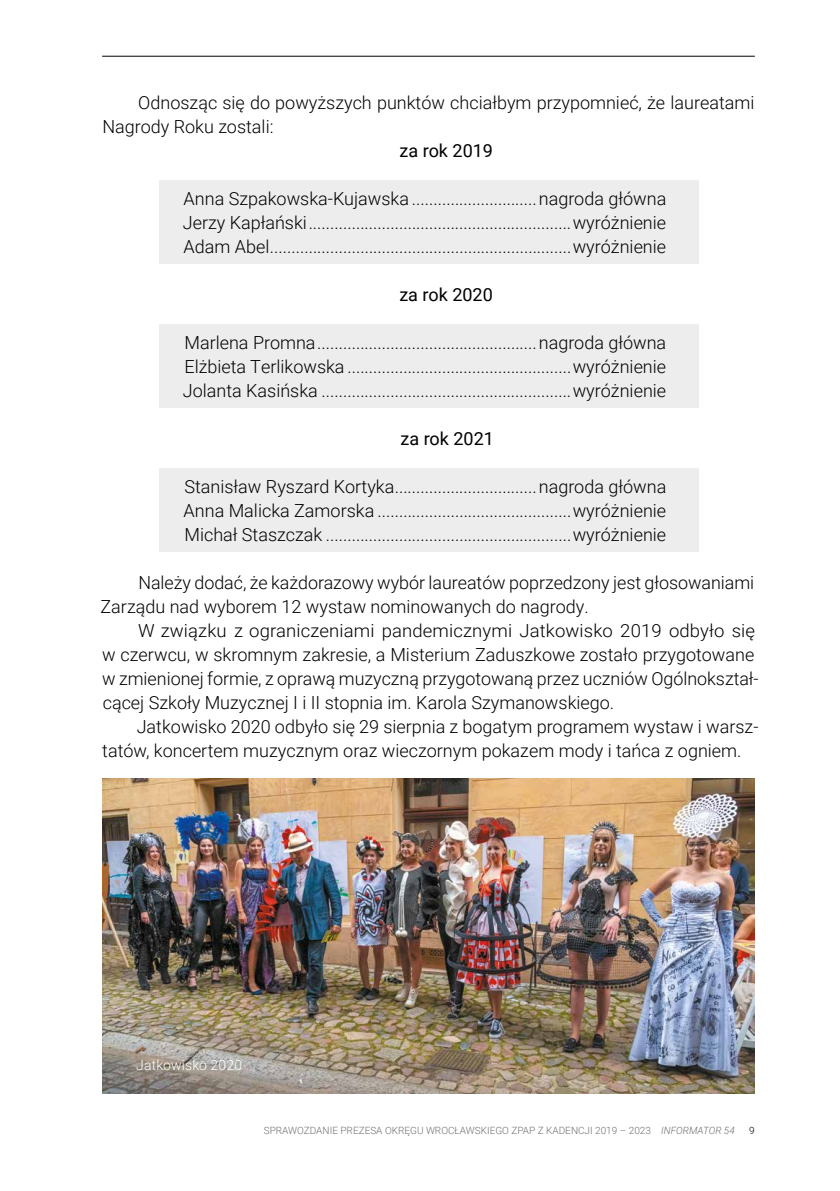
<style>
.page{position:relative;width:840px;height:1191px;background:#fff}
.page>*{position:absolute;margin:0;border:0;box-sizing:border-box;transform-origin:0 0}
.t1{font:300 18px/24px "Roboto";color:#000}
.t2{font:18px "Roboto";color:#000}
.t3{font:300 14px "Roboto";letter-spacing:.01em;color:#fff}
.t4{font:300 10px "Roboto";color:#706f6f}
.t5{font:300 10px "Roboto";color:#000}
.s1{font-style:italic}
</style>
<div class="page">
<div style="left:159px;top:181px;width:538px;height:35px;background:#ededed"></div>
<div style="left:159px;top:205px;width:538px;height:35px;background:#ededed"></div>
<div style="left:159px;top:229px;width:538px;height:35px;background:#ededed"></div>
<div style="left:159px;top:325px;width:538px;height:35px;background:#ededed"></div>
<div style="left:159px;top:349px;width:538px;height:35px;background:#ededed"></div>
<div style="left:159px;top:373px;width:538px;height:35px;background:#ededed"></div>
<div style="left:159px;top:469px;width:538px;height:35px;background:#ededed"></div>
<div style="left:159px;top:493px;width:538px;height:35px;background:#ededed"></div>
<div style="left:159px;top:517px;width:538px;height:35px;background:#ededed"></div>
<img style="left:102px;top:778px;width:652px;height:315px">
<hr style="left:102px;top:56px;width:652px;height:1px;background:#000">
<p class="t1" style="left:102px;top:90px;width:653px;text-indent:36px">Odnosząc się do powyższych punktów chciałbym przypomnieć, że laureatami<br>Nagrody Roku zostali:</p>
<p class="t2" style="left:399px;top:138px;width:95px">za rok 2019</p>
<p class="t1" style="left:183px;top:186px;width:484px;text-align:justify">Anna Szpakowska-Kujawska .............................nagroda główna Jerzy Kapłański.............................................................wyróżnienie Adam Abel......................................................................wyróżnienie</p>
<p class="t2" style="left:399px;top:282px;width:95px">za rok 2020</p>
<p class="t1" style="left:183px;top:330px;width:484px;text-align:justify">Marlena Promna...................................................nagroda główna Elżbieta Terlikowska ....................................................wyróżnienie Jolanta Kasińska ..........................................................wyróżnienie</p>
<p class="t2" style="left:400px;top:426px;width:95px">za rok 2021</p>
<p class="t1" style="left:183px;top:474px;width:484px;text-align:justify">Stanisław Ryszard Kortyka.................................nagroda główna Anna Malicka Zamorska .............................................wyróżnienie Michał Staszczak .........................................................wyróżnienie</p>
<p class="t1" style="left:100px;top:570px;width:655px;text-indent:38px">Należy dodać, że każdorazowy wybór laureatów poprzedzony jest głosowaniami<br>Zarządu nad wyborem 12 wystaw nominowanych do nagrody.</p>
<p class="t1" style="left:102px;top:618px;width:657px;text-indent:36px">W związku z ograniczeniami pandemicznymi Jatkowisko 2019 odbyło się w czerwcu, w skromnym zakresie, a Misterium Zaduszkowe zostało przygotowane w zmienionej formie, z oprawą muzyczną przygotowaną przez uczniów Ogólnokształ&shy;cącej Szkoły Muzycznej I i II stopnia im. Karola Szymanowskiego.</p>
<p class="t1" style="left:102px;top:714px;width:657px;text-indent:34px">Jatkowisko 2020 odbyło się 29 sierpnia z bogatym programem wystaw i warsz&shy;tatów, koncertem muzycznym oraz wieczornym pokazem mody i tańca z ogniem.</p>
<p class="t3" style="left:136px;top:1054px;width:108px">Jatkowisko 2020</p>
<p class="t4" style="left:263px;top:1123px;width:472px">SPRAWOZDANIE PREZESA OKRĘGU WROCŁAWSKIEGO ZPAP Z KADENCJI 2019 – 2023 <span class="s1">INFORMATOR 54</span></p>
<p class="t5" style="left:748px;top:1123px;width:7px">9</p>
</div>
